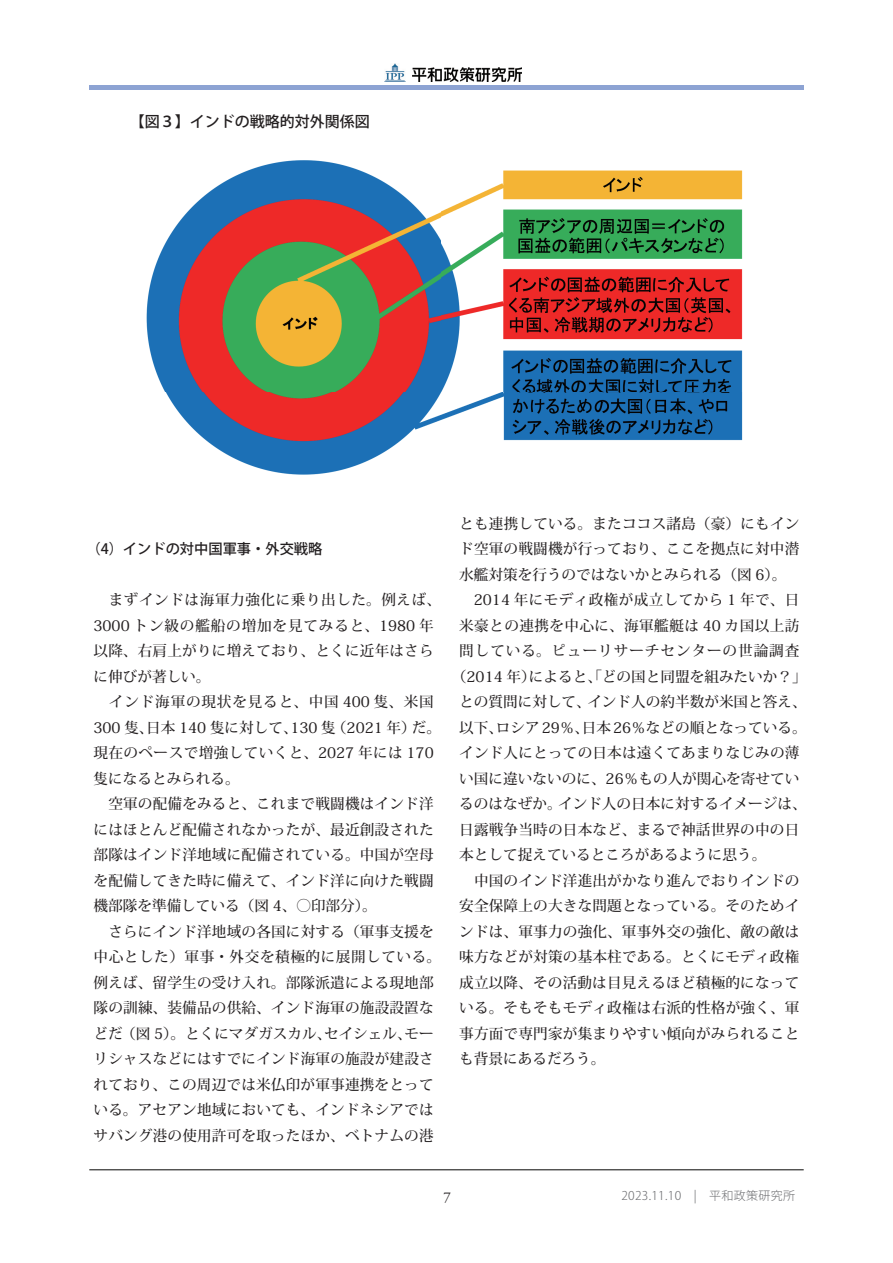
<style>
.page{position:relative;width:893px;height:1263px;background:#fff}
.page>*{position:absolute;margin:0;border:0;box-sizing:border-box;transform-origin:0 0}
.t1{font:500 15px "Koz Go Pro";color:#231f20}
.t2{font:15px "Adobe Garamond Pro";color:#231f20}
.t3{font:500 14.7px/25.5px "Koz Min Pr 6 N";letter-spacing:.01em;color:#231f20}
.t4{font:500 14.7px "Koz Min Pr 6 N";letter-spacing:.03em;color:#231f20}
.t5{font:500 14.7px "Koz Min Pr 6 N";letter-spacing:.065em;color:#231f20}
.t6{font:500 14.25px "Koz Go Pro";color:#231f20}
.t7{font:300 12px "Koz Go Pro";letter-spacing:.025em;color:#6c6d70}
</style>
<div class="page">
<hr style="left:89px;top:1169px;width:715px;height:1px;background:#060504">
<hr style="left:89px;top:85px;width:715px;height:4px;background:#8da3d3">
<img style="left:385px;top:64px;width:20px;height:18px">
<img style="left:412px;top:67px;width:110px;height:15px">
<img style="left:146px;top:160px;width:597px;height:315px">
<p class="t1" style="left:130px;top:112px;width:242px">【図３】インドの戦略的対外関係図</p>
<p class="t6" style="left:86px;top:540px;width:238px">（4）インドの対中国軍事・外交戦略</p>
<p class="t3" style="left:94px;top:587px;width:349px">　まずインドは海軍力強化に乗り出した。例えば、<br>3000 トン級の艦船の増加を見てみると、1980 年以降、右肩上がりに増えており、とくに近年はさらに伸びが著しい。<br>　インド海軍の現状を見ると、中国 400 隻、米国<br>300 隻、日本 140 隻に対して、130 隻（2021 年）だ。現在のペースで増強していくと、2027 年には 170隻になるとみられる。<br>　空軍の配備をみると、これまで戦闘機はインド洋にはほとんど配備されなかったが、最近創設された部隊はインド洋地域に配備されている。中国が空母を配備してきた時に備えて、インド洋に向けた戦闘機部隊を準備している（図 4、〇印部分）。<br>　さらにインド洋地域の各国に対する（軍事支援を中心とした）軍事・外交を積極的に展開している。例えば、留学生の受け入れ。部隊派遣による現地部隊の訓練、装備品の供給、インド海軍の施設設置などだ（図 5）。とくにマダガスカル、セイシェル、モーリシャスなどにはすでにインド海軍の施設が建設されており、この周辺では米仏印が軍事連携をとっている。アセアン地域においても、インドネシアではサバング港の使用許可を取ったほか、ベトナムの港</p>
<p class="t3" style="left:459px;top:511px;width:342px">とも連携している。またココス諸島（豪）にもイン</p>
<p class="t3" style="left:459px;top:536px;width:342px">ド空軍の戦闘機が行っており、ここを拠点に対中潜</p>
<p class="t3" style="left:459px;top:562px;width:329px">水艦対策を行うのではないかとみられる（図 6）。</p>
<p class="t3" style="left:459px;top:587px;width:342px">　2014 年にモディ政権が成立してから 1 年で、日</p>
<p class="t4" style="left:459px;top:617px;width:342px">米豪との連携を中心に、海軍艦艇は 40 カ国以上訪</p>
<p class="t5" style="left:459px;top:643px;width:342px">問している。ピューリサーチセンターの世論調査</p>
<p class="t3" style="left:452px;top:664px;width:356px">（2014 年）によると、「どの国と同盟を組みたいか？」</p>
<p class="t3" style="left:459px;top:689px;width:349px">との質問に対して、インド人の約半数が米国と答え、</p>
<p class="t3" style="left:459px;top:715px;width:349px">以下、ロシア 29％、日本 26％などの順となっている。</p>
<p class="t3" style="left:459px;top:740px;width:342px">インド人にとっての日本は遠くてあまりなじみの薄</p>
<p class="t3" style="left:459px;top:766px;width:342px">い国に違いないのに、26％もの人が関心を寄せてい</p>
<p class="t3" style="left:459px;top:791px;width:349px">るのはなぜか。インド人の日本に対するイメージは、</p>
<p class="t3" style="left:459px;top:817px;width:342px">日露戦争当時の日本など、まるで神話世界の中の日</p>
<p class="t3" style="left:459px;top:842px;width:309px">本として捉えているところがあるように思う。</p>
<p class="t3" style="left:459px;top:868px;width:342px">　中国のインド洋進出がかなり進んでおりインドの</p>
<p class="t3" style="left:459px;top:893px;width:342px">安全保障上の大きな問題となっている。そのためイ</p>
<p class="t3" style="left:459px;top:919px;width:342px">ンドは、軍事力の強化、軍事外交の強化、敵の敵は</p>
<p class="t3" style="left:459px;top:944px;width:342px">味方などが対策の基本柱である。とくにモディ政権</p>
<p class="t3" style="left:459px;top:970px;width:342px">成立以降、その活動は目見えるほど積極的になって</p>
<p class="t3" style="left:459px;top:995px;width:342px">いる。そもそもモディ政権は右派的性格が強く、軍</p>
<p class="t3" style="left:459px;top:1021px;width:342px">事方面で専門家が集まりやすい傾向がみられること</p>
<p class="t3" style="left:459px;top:1046px;width:148px">も背景にあるだろう。</p>
<p class="t2" style="left:444px;top:1188px;width:9px">7</p>
<p class="t7" style="left:621px;top:1188px;width:175px">2023.11.10　|　平和政策研究所</p>
</div>
